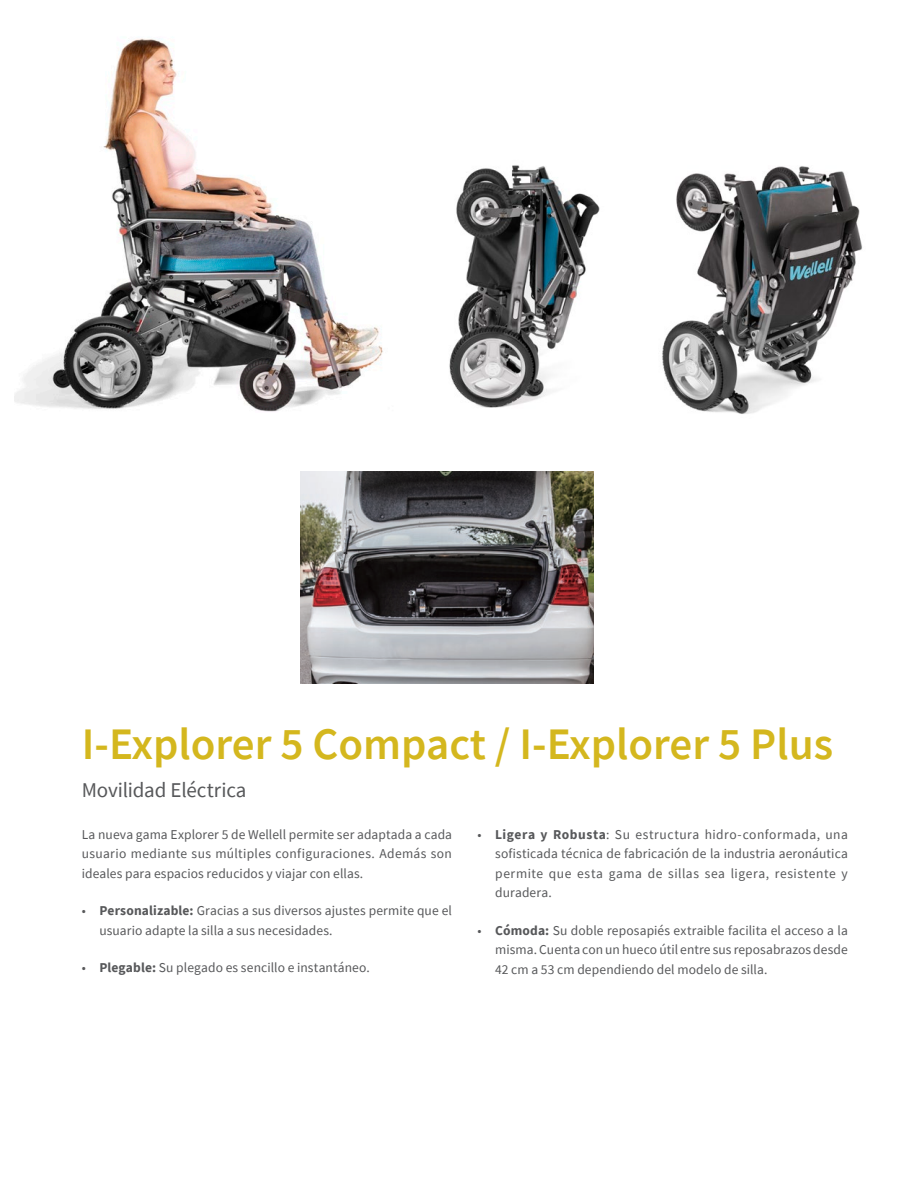
<style>
.page{position:relative;width:915px;height:1191px;background:#fff}
.page>*{position:absolute;margin:0;border:0;box-sizing:border-box;transform-origin:0 0}
.t1{font:600 45px "Source Sans Pro";color:#d4b71e}
.t2{font:21px "Source Sans Pro";letter-spacing:-.005em;color:#57585a}
.t3{font:13.5px/19.5px "Source Sans Pro";letter-spacing:.01em;color:#57585a;text-align:justify}
.s1{font-weight:700}
</style>
<div class="page">
<img style="left:15px;top:38px;width:368px;height:374px">
<img style="left:662px;top:166px;width:200px;height:248px">
<img style="left:449px;top:165px;width:151px;height:243px">
<img style="left:300px;top:471px;width:293px;height:212px">
<h1 class="t1" style="left:82px;top:715px;width:752px">I-Explorer 5 Compact / I-Explorer 5 Plus</h1>
<h2 class="t2" style="left:82px;top:777px;width:166px">Movilidad Eléctrica</h2>
<p class="t3" style="left:82px;top:824px;width:371px">La nueva gama Explorer 5 de Wellell permite ser adaptada a cada usuario mediante sus múltiples configuraciones. Además son ideales para espacios reducidos y viajar con ellas.</p>
<p class="t3" style="left:99px;top:901px;width:354px;text-indent:-18px">• <span class="s1">Personalizable:</span> Gracias a sus diversos ajustes permite que el usuario adapte la silla a sus necesidades.</p>
<p class="t3" style="left:82px;top:958px;width:289px">• <span class="s1">Plegable:</span> Su plegado es sencillo e instantáneo.</p>
<p class="t3" style="left:495px;top:824px;width:354px;text-indent:-18px">• <span class="s1">Ligera y Robusta</span>: Su estructura hidro-conformada, una sofisticada técnica de fabricación de la industria aeronáutica permite que esta gama de sillas sea ligera, resistente y duradera.</p>
<p class="t3" style="left:495px;top:920px;width:354px;text-indent:-18px">• <span class="s1">Cómoda:</span> Su doble reposapiés extraible facilita el acceso a la misma. Cuenta con un hueco útil entre sus reposabrazos desde 42 cm a 53 cm dependiendo del modelo de silla.</p>
</div>
